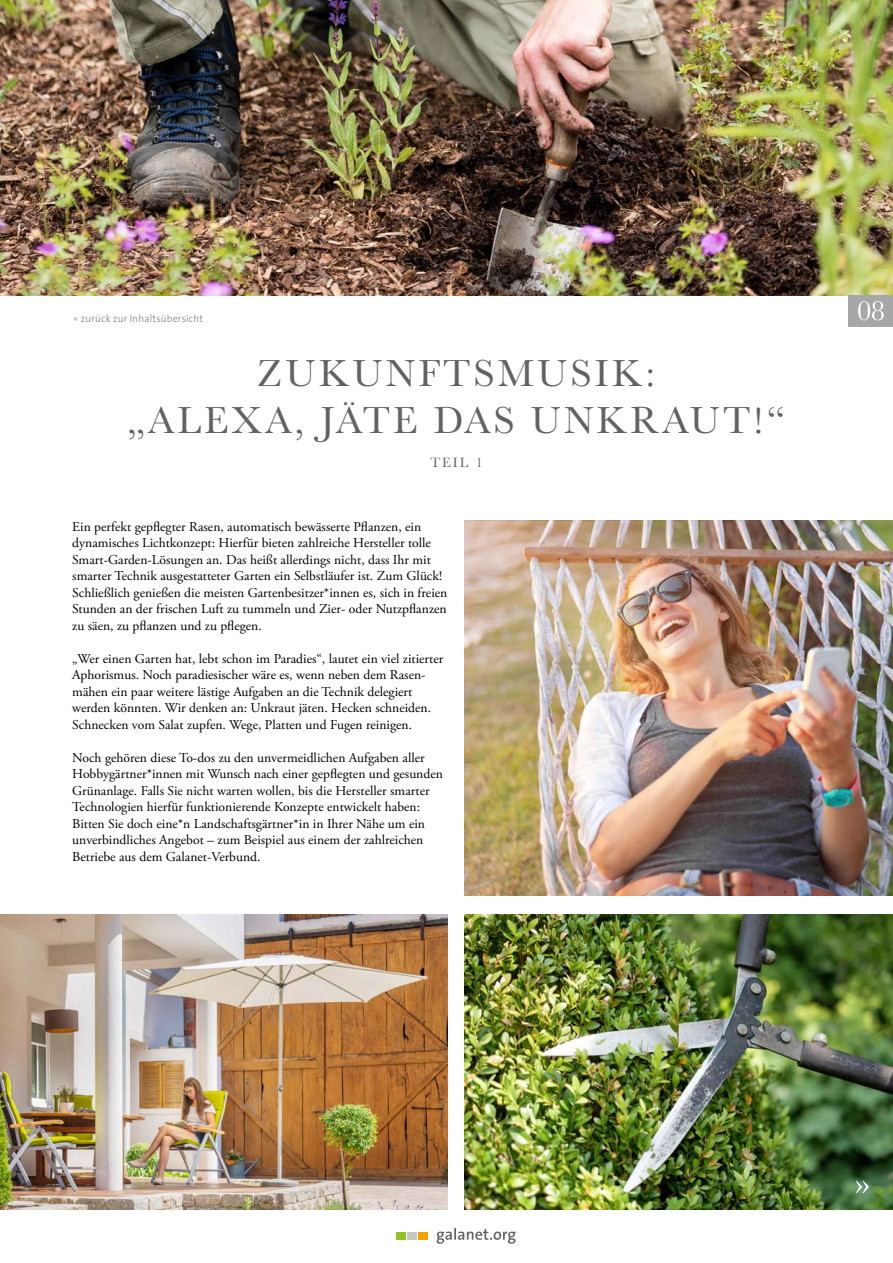
<style>
.page{position:relative;width:893px;height:1263px;background:#fff}
.page>*{position:absolute;margin:0;border:0;box-sizing:border-box;transform-origin:0 0}
.t1{font:39.15px/47px "Baskerville";letter-spacing:.08em;color:#626261;text-align:center}
.t2{font:14.1px "Baskerville";color:#626261}
.t3{font:13.5px/16.5px "Adobe Garamond Pro";color:#000}
.t4{font:300 10.5px "The Sans B3";letter-spacing:.02em;color:#7a7b7a;scale:.95 1}
</style>
<div class="page">
<img style="left:0;top:0;width:893px;height:296px">
<div style="left:418px;top:1232px;width:10px;height:8px;background:#f6a100"></div>
<div style="left:408px;top:1232px;width:9px;height:8px;background:#c7c7c7"></div>
<div style="left:397px;top:1232px;width:9px;height:8px;background:#94c21f"></div>
<svg style="left:437px;top:1228px;width:79px;height:16px"></svg>
<img style="left:0;top:914px;width:448px;height:296px">
<img style="left:465px;top:914px;width:428px;height:296px">
<img style="left:465px;top:521px;width:428px;height:374px">
<svg style="left:856px;top:1181px;width:13px;height:12px"></svg>
<div style="left:848px;top:296px;width:45px;height:31px;background:#a7a7a8"></div>
<svg style="left:858px;top:301px;width:26px;height:19px"></svg>
<p class="t4" style="left:73px;top:313px;width:138px">« zurück zur Inhaltsübersicht</p>
<h1 class="t1" style="left:129px;top:350px;width:657px">ZUKUNFTSMUSIK:<br>„ALEXA, JÄTE DAS UNKRAUT!“</h1>
<p class="t2" style="left:430px;top:454px;width:54px">TEIL 1</p>
<p class="t3" style="left:72px;top:518px;width:377px">Ein perfekt gepflegter Rasen, automatisch bewässerte Pflanzen, ein dynamisches Lichtkonzept: Hierfür bieten zahlreiche Hersteller tolle Smart-Garden-Lösungen an. Das heißt allerdings nicht, dass Ihr mit smarter Technik ausgestatteter Garten ein Selbstläufer ist. Zum Glück!<br>Schließlich genießen die meisten Gartenbesitzer*innen es, sich in freien Stunden an der frischen Luft zu tummeln und Zier- oder Nutzpflanzen zu säen, zu pflanzen und zu pflegen.</p>
<p class="t3" style="left:72px;top:650px;width:373px">„Wer einen Garten hat, lebt schon im Paradies“, lautet ein viel zitierter Aphorismus. Noch paradiesischer wäre es, wenn neben dem Rasen&shy;mähen ein paar weitere lästige Aufgaben an die Technik delegiert werden könnten. Wir denken an: Unkraut jäten. Hecken schneiden.<br>Schnecken vom Salat zupfen. Wege, Platten und Fugen reinigen.</p>
<p class="t3" style="left:72px;top:749px;width:372px">Noch gehören diese To-dos zu den unvermeidlichen Aufgaben aller Hobbygärtner*innen mit Wunsch nach einer gepflegten und gesunden Grünanlage. Falls Sie nicht warten wollen, bis die Hersteller smarter Technologien hierfür funktionierende Konzepte entwickelt haben:<br>Bitten Sie doch eine*n Landschaftsgärtner*in in Ihrer Nähe um ein unverbindliches Angebot – zum Beispiel aus einem der zahlreichen Betriebe aus dem Galanet-Verbund.</p>
</div>
